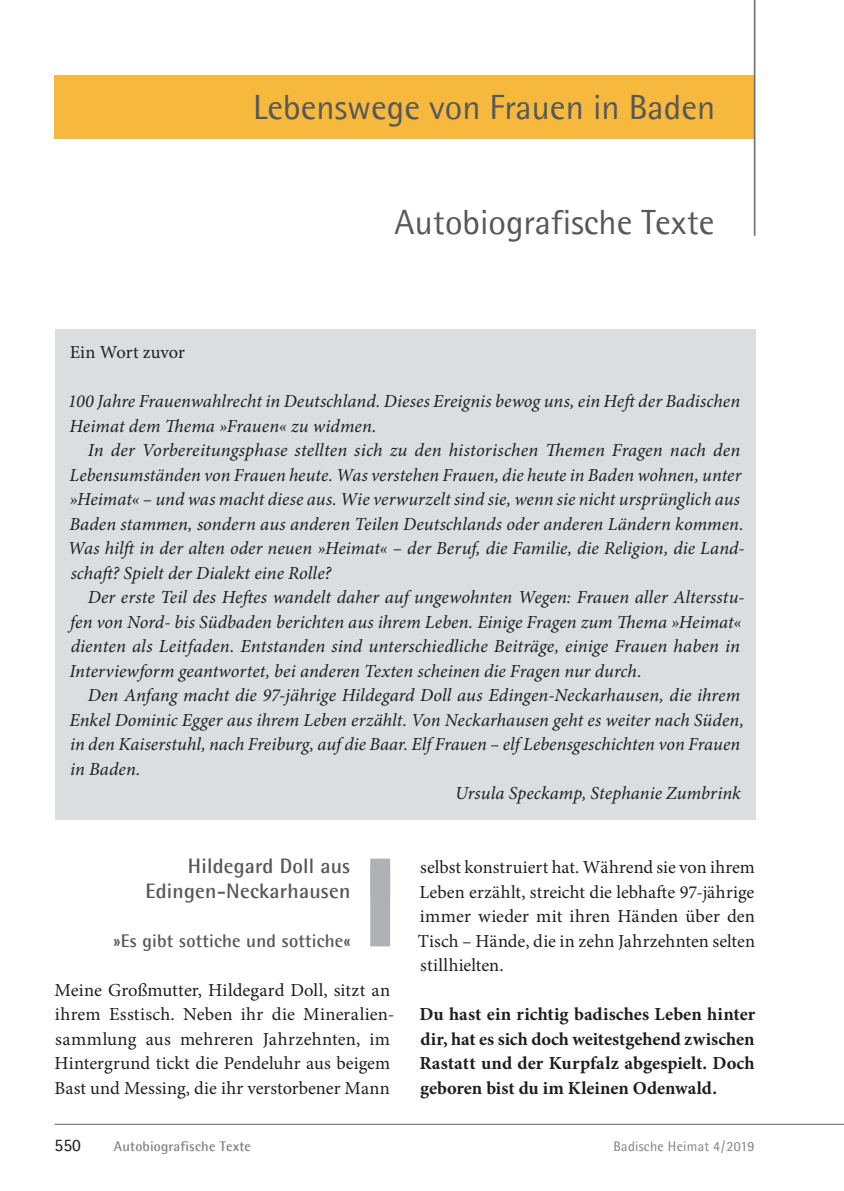
<style>
.page{position:relative;width:844px;height:1191px;background:#fff}
.page>*{position:absolute;margin:0;border:0;box-sizing:border-box;transform-origin:0 0}
.t1{font:35px "Agfa Rotis Semisans";color:#57585a}
.t2{font:700 21px/24.5px "Agfa Rotis Semisans";letter-spacing:.01em;color:#57585a;text-align:right}
.t3{font:italic 18.38px "Minion Pro";letter-spacing:.005em;color:#1d1e1f}
.t4{font:18.38px/24.5px "Minion Pro";letter-spacing:.005em;color:#1d1e1f}
.t5{font:700 18.38px/24.5px "Minion Pro";color:#1d1e1f;text-align:justify}
.t6{font:700 18.38px "Agfa Rotis Semisans";letter-spacing:.01em;color:#57585a}
.t7{font:17.5px "Agfa Rotis Semisans";color:#1d1e1f}
.t8{font:700 14px "Agfa Rotis Semisans";letter-spacing:.015em;color:#808285}
.t9{font:14px "Agfa Rotis Semisans";letter-spacing:.015em;color:#808285}
</style>
<div class="page">
<hr style="left:55px;top:1124px;width:788px;height:1px;background:#636366">
<div style="left:55px;top:75px;width:699px;height:64px;background:#f6b93d"></div>
<hr style="left:753px;top:0;width:2px;height:236px;background:#757679">
<div style="left:370px;top:858px;width:20px;height:39px;background:#b0b1b5"></div>
<div style="left:370px;top:867px;width:20px;height:79px;background:#b0b1b5"></div>
<div style="left:55px;top:329px;width:700px;height:491px;background:#dcdddf"></div>
<p class="t1" style="left:253px;top:87px;width:463px">Lebenswege von Frauen in Baden</p>
<p class="t1" style="left:394px;top:202px;width:321px">Autobiografische Texte</p>
<p class="t4" style="left:70px;top:342px;width:117px">Ein Wort zuvor</p>
<p class="t3" style="left:68px;top:394px;width:673px">100 Jahre Frauenwahlrecht in Deutschland. Dieses Ereignis bewog uns, ein Heftder Badischen</p>
<p class="t3" style="left:70px;top:418px;width:308px">Heimat dem Thema »Frauen« zu widmen.</p>
<p class="t3" style="left:88px;top:443px;width:653px">In der Vorbereitungsphase stellten sich zu den historischen Themen Fragen nach den</p>
<p class="t3" style="left:69px;top:467px;width:673px">Lebensumständen von Frauen heute. Was verstehen Frauen, die heute in Baden wohnen, unter</p>
<p class="t3" style="left:69px;top:492px;width:672px">»Heimat« – und was macht diese aus. Wie verwurzelt sind sie, wenn sie nicht ursprünglich aus</p>
<p class="t3" style="left:69px;top:516px;width:675px">Baden stammen, sondern aus anderen Teilen Deutschlands oder anderen Ländern kommen.</p>
<p class="t3" style="left:68px;top:541px;width:678px">Was hilft in der alten oder neuen »Heimat« – der Beruf, die Familie, die Religion, die Land-</p>
<p class="t3" style="left:71px;top:565px;width:262px">schaft? Spielt der Dialekt eine Rolle?</p>
<p class="t3" style="left:88px;top:590px;width:658px">Der erste Teil des Heftes wandelt daher auf ungewohnten Wegen: Frauen aller Altersstu-</p>
<p class="t3" style="left:70px;top:614px;width:672px">fen von Nord- bis Südbaden berichten aus ihrem Leben. Einige Fragen zum Thema »Heimat«</p>
<p class="t3" style="left:71px;top:639px;width:670px">dienten als Leitfaden. Entstanden sind unterschiedliche Beiträge, einige Frauen haben in</p>
<p class="t3" style="left:69px;top:663px;width:573px">Interviewform geantwortet, bei anderen Texten scheinen die Fragen nur durch.</p>
<p class="t3" style="left:88px;top:688px;width:653px">Den Anfang macht die 97-jährige Hildegard Doll aus Edingen-Neckarhausen, die ihrem</p>
<p class="t3" style="left:70px;top:712px;width:675px">Enkel Dominic Egger aus ihrem Leben erzählt. Von Neckarhausen geht es weiter nach S üden,</p>
<p class="t3" style="left:70px;top:737px;width:671px">in den Kaiserstuhl, nach Freiburg, auf die Baar. Elf Frauen – elf Lebensgeschichten von Frauen</p>
<p class="t3" style="left:70px;top:761px;width:72px">in Baden.</p>
<p class="t3" style="left:455px;top:786px;width:287px">Ursula Speckamp, Stephanie Zumbrink</p>
<p class="t2" style="left:145px;top:853px;width:206px">Hildegard Doll aus<br>Edingen-Neckarhausen</p>
<p class="t6" style="left:113px;top:929px;width:238px">»Es gibt sottiche und sottiche«</p>
<p class="t4" style="left:54px;top:979px;width:341px">Meine Großmutter, Hildegard Doll, sitzt an ihrem Esstisch. Neben ihr die Mineralien&shy;sammlung aus mehreren Jahrzehnten, im Hintergrund tickt die Pendeluhr aus beigem Bast und Messing, die ihr verstorbener Mann</p>
<p class="t4" style="left:418px;top:856px;width:338px;text-align:justify">selbst konstruiert hat. Während sie von ihrem Leben erzählt, streicht die lebhafte 97-jährige immer wieder mit ihren Händen über den Tisch – Hände, die in zehn Jahrzehnten selten stillhielten.</p>
<p class="t5" style="left:419px;top:1003px;width:337px">Du hast ein richtig badisches Leben hinter dir, hat es sich doch weitestgehend zwischen Rastatt und der Kurpfalz abgespielt. Doch geboren bist du im Kleinen Odenwald.</p>
<p class="t7" style="left:55px;top:1134px;width:28px">550</p>
<p class="t8" style="left:114px;top:1137px;width:139px">Autobiografische Texte</p>
<p class="t9" style="left:613px;top:1137px;width:142px">Badische Heimat 4 / 2019</p>
</div>
